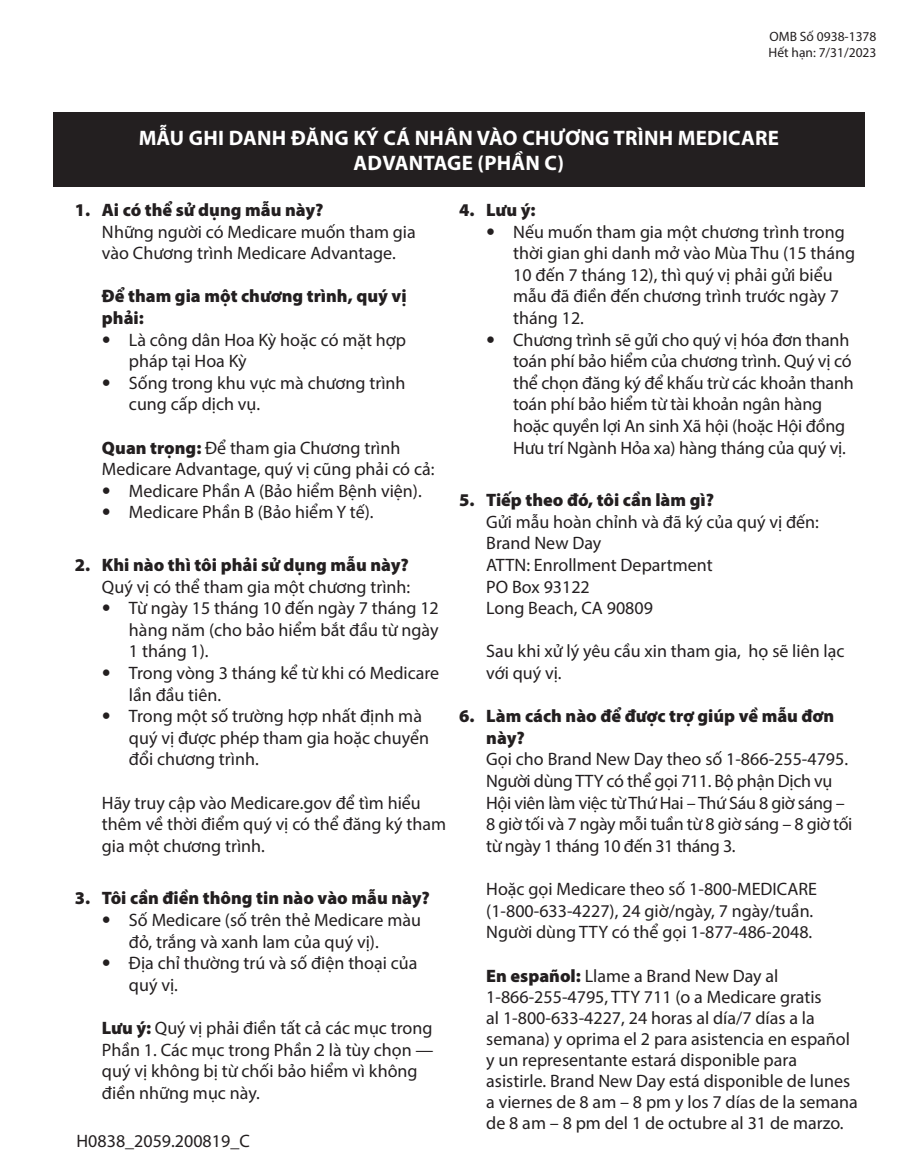
<style>
.page{position:relative;width:905px;height:1175px;background:#fff}
.page>*{position:absolute;margin:0;border:0;box-sizing:border-box;transform-origin:0 0}
.t1{font:700 21px/25.5px "Myriad Pro";letter-spacing:.01em;color:#fff;text-align:center}
.Paragraph_Style_3{font:18px/21.6px "Myriad Pro";color:#231f20}
.Paragraph_Style_3-2{font:900 18px/21.6px "Myriad Pro";color:#231f20}
.Paragraph_Style_3-3{font:18px/21.6px "Myriad Pro";letter-spacing:-.02em;color:#231f20}
.t2{font:13.5px "Myriad Pro";color:#231f20}
.s1{font-family:"Avenir"}
.s2{font-weight:900}
</style>
<div class="page">
<div style="left:53px;top:112px;width:811px;height:75px;background:#231f20"></div>
<p class="t2" style="left:769px;top:28px;width:108px">OMB Số 0938-1378</p>
<p class="t2" style="left:768px;top:44px;width:109px">Hết hạn: 7/31/2023</p>
<p class="t1" style="left:139px;top:124px;width:642px">MẪU GHI DANH ĐĂNG KÝ CÁ NHÂN VÀO CHƯƠNG TRÌNH MEDICARE<br>ADVANTAGE (PHẦN C)</p>
<p class="Paragraph_Style_3-2" style="left:459px;top:198px;width:78px">4. Lưu ý:</p>
<p class="Paragraph_Style_3" style="left:513px;top:220px;width:343px;text-indent:-27px"><span class="s1">•</span> Nếu muốn tham gia một chương trình trong thời gian ghi danh mở vào Mùa Thu (15 tháng 10 đến 7 tháng 12), thì quý vị phải gửi biểu mẫu đã điền đến chương trình trước ngày 7 tháng 12.</p>
<p class="Paragraph_Style_3" style="left:513px;top:328px;width:342px;text-indent:-27px"><span class="s1">•</span> Chương trình sẽ gửi cho quý vị hóa đơn thanh toán phí bảo hiểm của chương trình. Quý vị có thể chọn đăng ký để khấu trừ các khoản thanh toán phí bảo hiểm từ tài khoản ngân hàng hoặc quyền lợi An sinh Xã hội (hoặc Hội đồng Hưu trí Ngành Hỏa xa) hàng tháng của quý vị.</p>
<p class="Paragraph_Style_3-2" style="left:459px;top:488px;width:256px">5. Tiếp theo đó, tôi cần làm gì?</p>
<p class="Paragraph_Style_3" style="left:486px;top:510px;width:334px">Gửi mẫu hoàn chỉnh và đã ký của quý vị đến:</p>
<p class="Paragraph_Style_3" style="left:486px;top:532px;width:117px">Brand New Day</p>
<p class="Paragraph_Style_3" style="left:486px;top:554px;width:228px">ATTN: Enrollment Department</p>
<p class="Paragraph_Style_3" style="left:486px;top:575px;width:105px">PO Box 93122</p>
<p class="Paragraph_Style_3" style="left:486px;top:597px;width:168px">Long Beach, CA 90809</p>
<p class="Paragraph_Style_3" style="left:486px;top:640px;width:360px">Sau khi xử lý yêu cầu xin tham gia, họ sẽ liên lạc với quý vị.</p>
<p class="Paragraph_Style_3-2" style="left:486px;top:704px;width:349px;text-indent:-27px">6. Làm cách nào để được trợ giúp về mẫu đơn này?</p>
<p class="Paragraph_Style_3" style="left:486px;top:748px;width:363px">Gọi cho Brand New Day theo số 1-866-255-4795.</p>
<p class="Paragraph_Style_3-3" style="left:486px;top:770px;width:368px">Người dùng TTY có thể gọi 711. Bộ phận Dịch vụ Hội viên làm việc từ Thứ Hai – Thứ Sáu 8 giờ sáng – 8 giờ tối và 7 ngày mỗi tuần từ 8 giờ sáng – 8 giờ tối từ ngày 1 tháng 10 đến 31 tháng 3.</p>
<p class="Paragraph_Style_3" style="left:486px;top:878px;width:332px">Hoặc gọi Medicare theo số 1-800-MEDICARE (1-800-633-4227), 24 giờ/ngày, 7 ngày/tuần.<br>Người dù ng TTY có thể gọi 1-877-486-2048.</p>
<p class="Paragraph_Style_3" style="left:486px;top:964px;width:294px"><span class="s2">En español:</span> Llame a Brand New Day al</p>
<p class="Paragraph_Style_3" style="left:486px;top:985px;width:373px;line-height:21px">1-866-255-4795, TTY 711 (o a Medicare gratis<br>al 1-800-633-4227, 24 horas al día/7 días a la semana) y oprima el 2 para asistencia en español y un representante estará disponible para asistirle. Brand New Day está disponible de lunes a viernes de 8 am – 8 pm y los 7 días de la semana de 8 am – 8 pm del 1 de octubre al 31 de marzo.</p>
<p class="Paragraph_Style_3-2" style="left:75px;top:198px;width:250px">1. Ai có thể sử dụng mẫu này?</p>
<p class="Paragraph_Style_3" style="left:102px;top:220px;width:315px">Những người có Medicare muốn tham gia vào Chương trình Medicare Advantage.</p>
<p class="Paragraph_Style_3-2" style="left:102px;top:285px;width:306px">Để tham gia một chương trình, quý vị phải:</p>
<p class="Paragraph_Style_3" style="left:129px;top:328px;width:278px;text-indent:-27px"><span class="s1">•</span> Là công dân Hoa Kỳ hoặc có mặt hợp pháp tại Hoa Kỳ</p>
<p class="Paragraph_Style_3" style="left:129px;top:372px;width:278px;text-indent:-27px"><span class="s1">•</span> Sống trong khu vực mà chương trình cung cấp dịch vụ.</p>
<p class="Paragraph_Style_3" style="left:102px;top:436px;width:334px"><span class="s2">Quan trọng:</span> Để tham gia Chương trình<br>Medicare Advantage, quý vị cũng phải có cả:</p>
<p class="Paragraph_Style_3" style="left:102px;top:480px;width:321px"><span class="s1">•</span> Medicare Phần A (Bảo hiểm Bệnh viện).</p>
<p class="Paragraph_Style_3" style="left:102px;top:501px;width:273px"><span class="s1">•</span> Medicare Phần B (Bảo hiểm Y tế).</p>
<p class="Paragraph_Style_3-2" style="left:75px;top:553px;width:335px">2. Khi nào thì tôi phải sử dụng mẫu này?</p>
<p class="Paragraph_Style_3" style="left:102px;top:575px;width:310px">Quý vị có thể tham gia một chương trình:</p>
<p class="Paragraph_Style_3" style="left:129px;top:597px;width:311px;text-align:justify;text-indent:-27px"><span class="s1">•</span> Từ ngày 15 tháng 10 đến ngày 7 tháng 12 hàng năm (cho bảo hiểm bắt đầu từ ngày 1 tháng 1).</p>
<p class="Paragraph_Style_3" style="left:129px;top:662px;width:312px;text-indent:-27px"><span class="s1">•</span> Trong vòng 3 tháng kể từ khi có Medicare lần đầu tiên.</p>
<p class="Paragraph_Style_3" style="left:129px;top:705px;width:302px;text-indent:-27px"><span class="s1">•</span> Trong một số trường hợp nhất định mà quý vị được phép tham gia hoặc chuyển đổi chương trình.</p>
<p class="Paragraph_Style_3" style="left:102px;top:791px;width:346px">Hãy truy cập vào Medicare.gov để tìm hiểu thêm về thời điểm quý vị có thể đăng ký tham gia một chương trình.</p>
<p class="Paragraph_Style_3-2" style="left:75px;top:886px;width:356px">3. Tôi cần điền thông tin nào vào mẫu này?</p>
<p class="Paragraph_Style_3" style="left:129px;top:909px;width:293px;text-indent:-27px"><span class="s1">•</span> Số Medicare (số trên thẻ Medicare màu đỏ, trắng và xanh lam của quý vị).</p>
<p class="Paragraph_Style_3" style="left:129px;top:952px;width:290px;text-indent:-27px"><span class="s1">•</span> Địa chỉ thường trú và số điện thoại của quý vị.</p>
<p class="Paragraph_Style_3" style="left:102px;top:1017px;width:333px"><span class="s2">Lưu ý:</span> Quý vị phải điền tất cả các mục trong Phần 1. Các mục trong Phần 2 là tùy chọn — quý vị không bị từ chối bảo hiểm vì không điền những mục này.</p>
<p class="Paragraph_Style_3" style="left:76px;top:1130px;width:175px">H0838_2059.200819_C</p>
</div>
